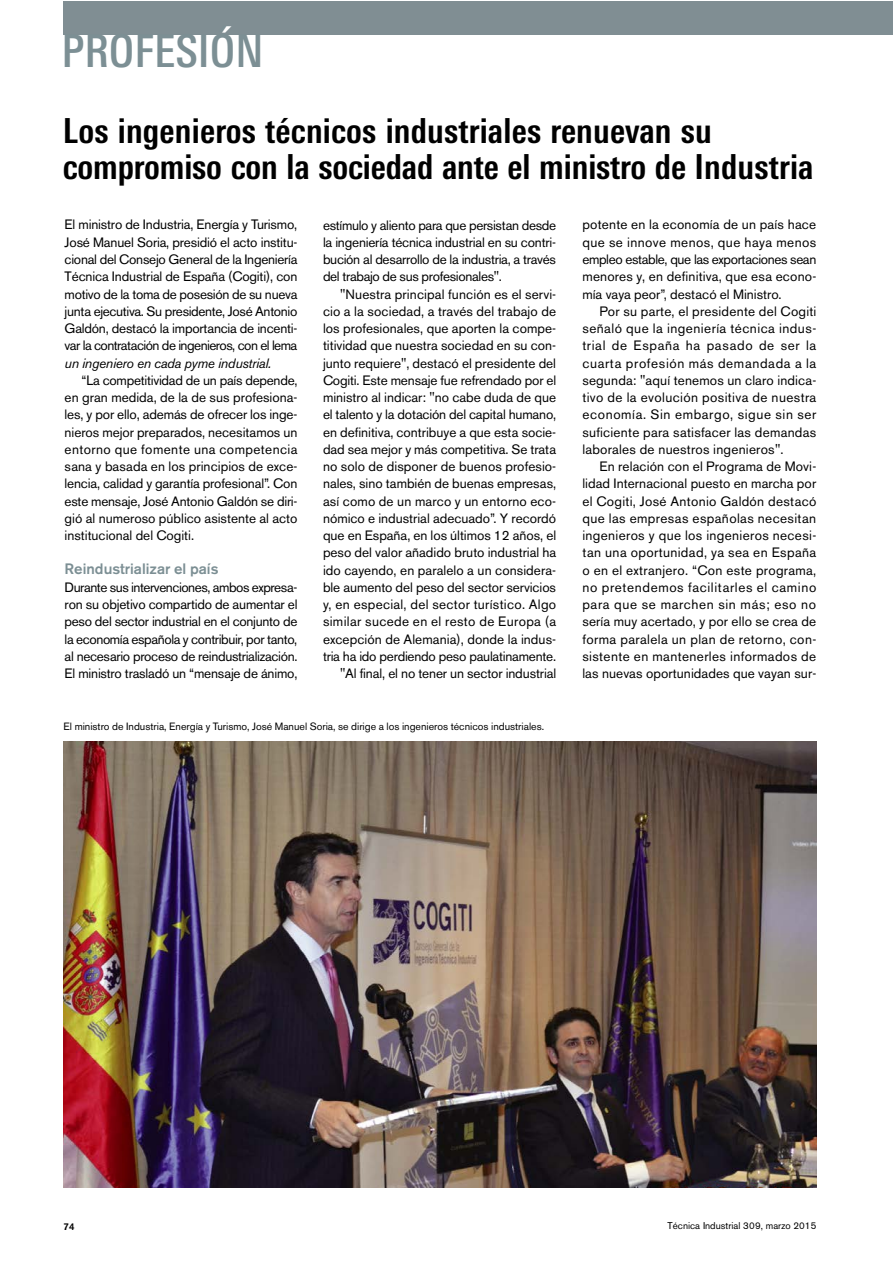
<style>
.page{position:relative;width:893px;height:1263px;background:#fff}
.page>*{position:absolute;margin:0;border:0;box-sizing:border-box;transform-origin:0 0}
.t1{font:500 condensed 45px "LT Univers";color:#7c8f94}
.t2{font:700 condensed 34.5px/36px "LT Univers";letter-spacing:.005em;color:#000}
.t3{font:500 15px "Akzidenz Grotesk BE";color:#7c8f94}
.t4{font:13.5px/17.2px "Akzidenz Grotesk BE";color:#000;text-align:justify}
.t5{font:italic 13.5px "Akzidenz Grotesk BE";letter-spacing:-.015em;color:#000}
.t6{font:10.5px "Akzidenz Grotesk BE";color:#000}
.t7{font:9.75px "Akzidenz Grotesk BE";color:#000}
.t8{font:500 9.75px "Akzidenz Grotesk BE";color:#000}
</style>
<div class="page">
<div style="left:64px;top:1px;width:828px;height:34px;background:#808e93"></div>
<img style="left:64px;top:742px;width:752px;height:445px">
<h1 class="t1" style="left:61px;top:35px;width:204px">PROFESIÓN<sup>´</sup></h1>
<h2 class="t2" style="left:63px;top:116px;width:752px">Los ingenieros técnicos industriales renuevan su compromiso con la sociedad ante el ministro de Industria</h2>
<p class="t4" style="left:65px;top:218px;width:234px">El ministro de Industria, Energía y Turismo, José Manuel Soria, presidió el acto institu&shy;cional del Consejo General de la Ingeniería Técnica Industrial de España (Cogiti), con motivo de la toma de posesión de su nueva junta ejecutiva. Su presidente, José Antonio Galdón, destacó la importancia de incenti&shy;var la contratación de ingenieros, con el lema</p>
<p class="t5" style="left:65px;top:358px;width:208px">un ingeniero en cada pyme industrial.</p>
<p class="t4" style="left:65px;top:373px;width:234px;text-indent:17px">“La competitividad de un país depende, en gran medida, de la de sus profesiona&shy;les, y por ello, además de ofrecer los inge&shy;nieros mejor preparados, necesitamos un entorno que fomente una competencia sana y basada en los principios de exce&shy;lencia, calidad y garantía profesional”. Con este mensaje, José Antonio Galdón se diri&shy;gió al numeroso público asistente al acto institucional del Cogiti.</p>
<p class="t3" style="left:65px;top:564px;width:155px">Reindustrializar el país</p>
<p class="t4" style="left:65px;top:580px;width:234px">Durante sus intervenciones, ambos expresa&shy;ron su objetivo compartido de aumentar el peso del sector industrial en el conjunto de la economía española y contribuir, por tanto, al necesario proceso de reindustrialización.<br>El ministro trasladó un “mensaje de ánimo,</p>
<p class="t4" style="left:323px;top:218px;width:235px">estímulo y aliento para que persistan desde la ingeniería técnica industrial en su contri&shy;bución al desarrollo de la industria, a través del trabajo de sus profesionales".</p>
<p class="t4" style="left:323px;top:287px;width:235px;text-align:right">"Nuestra principal función es el servi&shy;cio a la sociedad, a través del trabajo de los profesionales, que aporten la compe&shy;titividad que nuestra sociedad en su con&shy;junto requiere", destacó el presidente del Cogiti. Este mensaje fue refrendado por el ministro al indicar: "no cabe duda de que el talento y la dotación del capital humano, en definitiva, contribuye a que esta socie&shy;dad sea mejor y más competitiva. Se trata no solo de disponer de buenos profesio&shy;nales, sino también de buenas empresas, así como de un marco y un entorno eco&shy;nómico e industrial adecuado”. Y recordó que en España, en los últimos 12 años, el peso del valor añadido bruto industrial ha ido cayendo, en paralelo a un considera&shy;ble aumento del peso del sector servicios y, en especial, del sector turístico. Algo similar sucede en el resto de Europa (a excepción de Alemania), donde la indus&shy;tria ha ido perdiendo peso paulatinamente. "Al final, el no tener un sector industrial</p>
<p class="t6" style="left:64px;top:723px;width:482px">El ministro de Industria, Energía y Turismo, José Manuel Soria, se dirige a los ingenieros técnicos industriales.</p>
<p class="t4" style="left:582px;top:218px;width:235px">potente en la economía de un país hace que se innove menos, que haya menos empleo estable, que las exportaciones sean menores y, en definitiva, que esa econo&shy;mía vaya peor”, destacó el Ministro.</p>
<p class="t4" style="left:582px;top:304px;width:235px;text-indent:17px">Por su parte, el presidente del Cogiti señaló que la ingeniería técnica indus&shy;trial de España ha pasado de ser la cuarta profesión más demandada a la segunda: "aquí tenemos un claro indica&shy;tivo de la evolución positiva de nuestra economía. Sin embargo, sigue sin ser suficiente para satisfacer las demandas laborales de nuestros ingenieros".</p>
<p class="t4" style="left:582px;top:459px;width:235px;text-indent:17px">En relación con el Programa de Movi&shy;lidad Internacional puesto en marcha por el Cogiti, José Antonio Galdón destacó que las empresas españolas necesitan ingenieros y que los ingenieros necesi&shy;tan una oportunidad, ya sea en España o en el extranjero. “Con este programa, no pretendemos facilitarles el camino para que se marchen sin más; eso no sería muy acertado, y por ello se crea de forma paralela un plan de retorno, con&shy;sistente en mantenerles informados de las nuevas oportunidades que vayan sur-</p>
<p class="t8" style="left:64px;top:1223px;width:12px">74</p>
<p class="t7" style="left:667px;top:1222px;width:150px">Técnica Industrial 309, marzo 2015</p>
</div>
